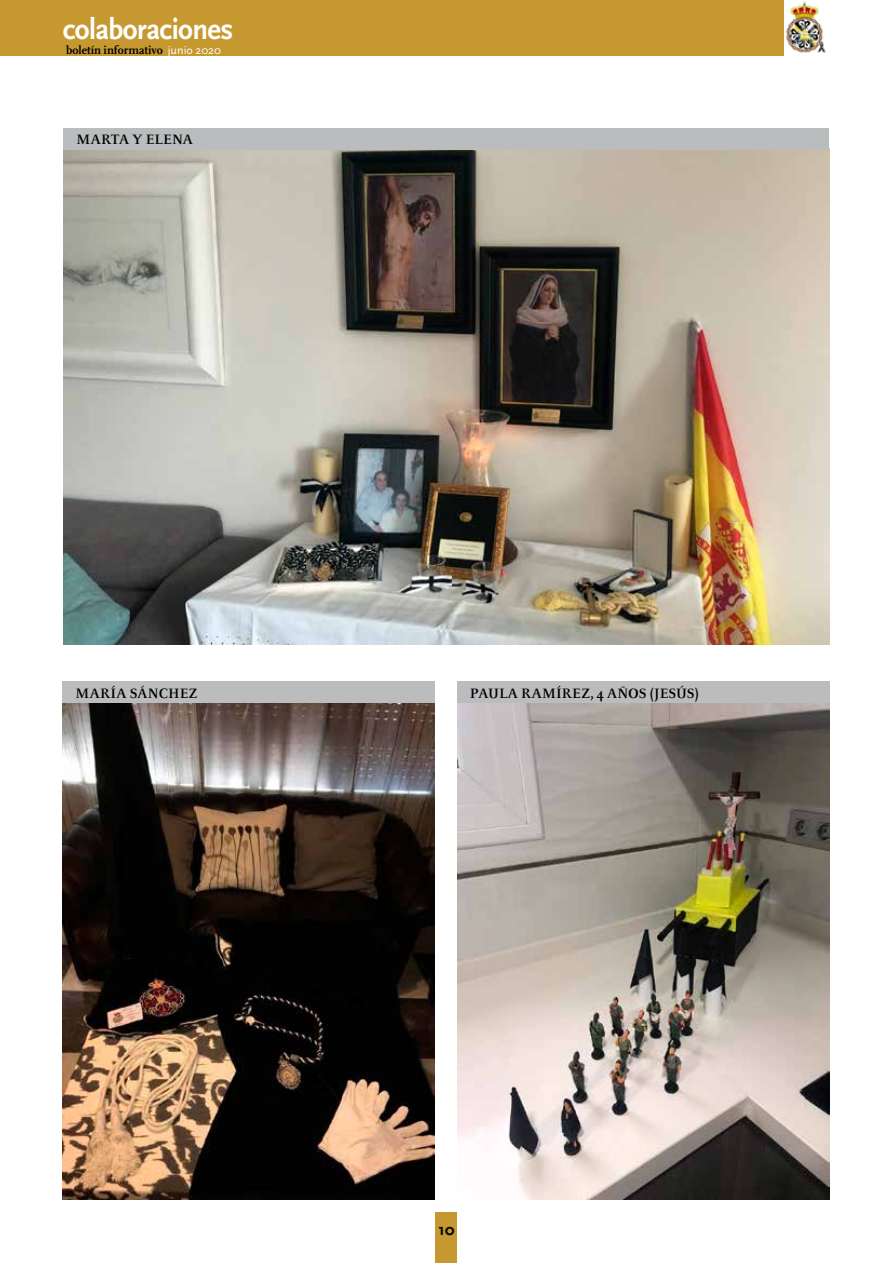
<style>
.page{position:relative;width:893px;height:1263px;background:#fff}
.page>*{position:absolute;margin:0;border:0;box-sizing:border-box;transform-origin:0 0}
.t1{font:700 30.3px "Scala Sans";letter-spacing:-.02em;color:#fff;scale:.95 1}
.t2{font:700 16.5px "Scala Sans";color:#000}
.t3{font:700 15px "Celeste";color:#000}
.t4{font:700 12px "FF Scala";color:#000}
.s1{font-family:"Scala Sans";font-weight:400;color:#fff}
</style>
<div class="page">
<div style="left:0;top:0;width:829px;height:55px;background:#c69830"></div>
<div style="left:436px;top:1213px;width:21px;height:50px;background:#c69830"></div>
<img style="left:785px;top:0;width:44px;height:55px">
<img style="left:63px;top:703px;width:372px;height:496px">
<img style="left:457px;top:703px;width:372px;height:496px">
<img style="left:64px;top:150px;width:765px;height:495px">
<div style="left:63px;top:682px;width:372px;height:21px;background:#babcbe"></div>
<div style="left:457px;top:682px;width:372px;height:21px;background:#babcbe"></div>
<div style="left:64px;top:128px;width:765px;height:22px;background:#babcbe"></div>
<h1 class="t1" style="left:63px;top:13px;width:181px">colaboraciones</h1>
<p class="t4" style="left:66px;top:43px;width:156px">boletín informativo <span class="s1">junio 2020</span></p>
<p class="t3" style="left:77px;top:131px;width:118px">MARTA Y ELENA</p>
<p class="t3" style="left:75px;top:685px;width:124px">MARÍA SÁNCHEZ</p>
<p class="t3" style="left:470px;top:685px;width:231px">PAULA RAMÍREZ, 4 AÑOS (JESÚS)</p>
<p class="t2" style="left:439px;top:1221px;width:17px">10</p>
</div>
